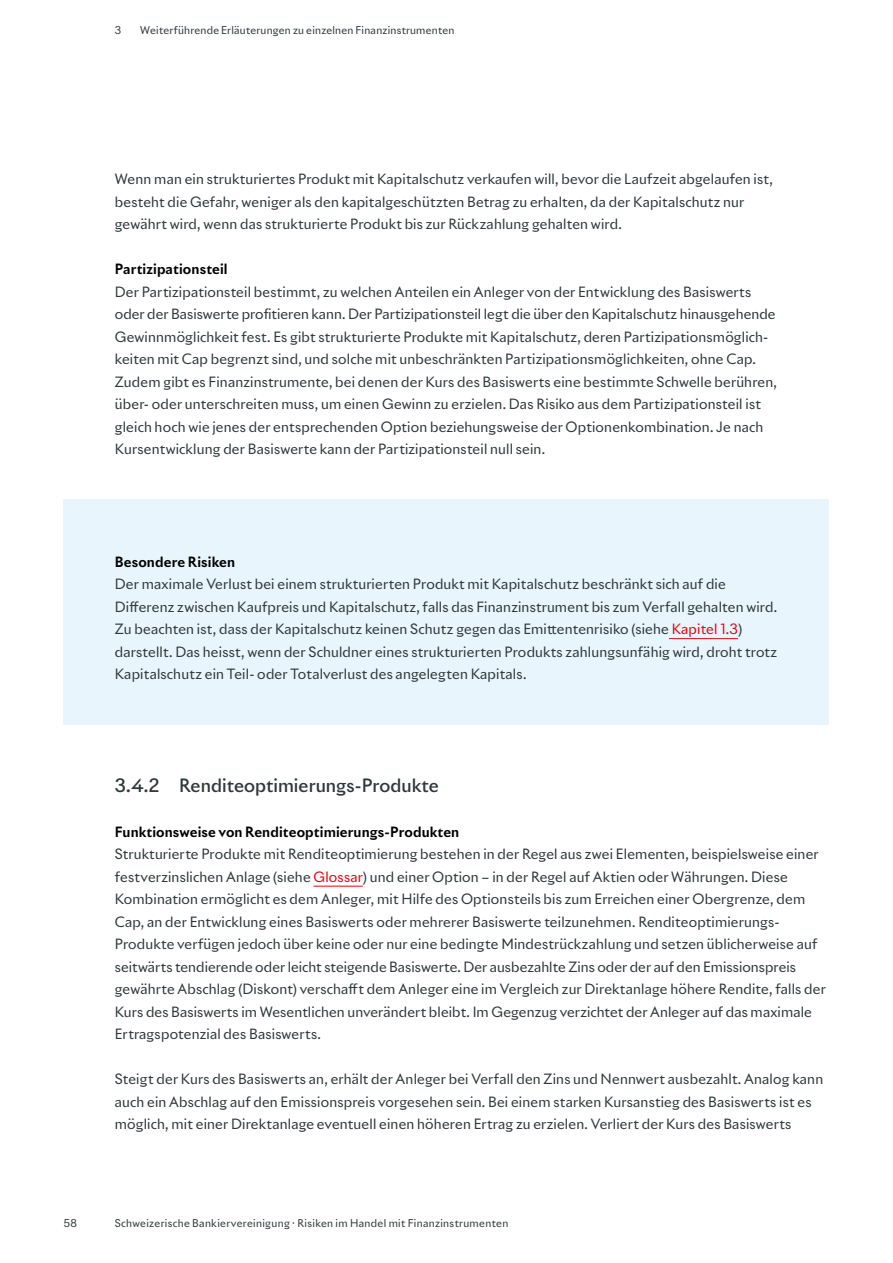
<style>
.page{position:relative;width:893px;height:1263px;background:#fff}
.page>*{position:absolute;margin:0;border:0;box-sizing:border-box;transform-origin:0 0}
.t1{font:500 18px "Riviera Nights";color:#30383b}
.t2{font:13.8px/22.5px "Riviera Nights";letter-spacing:.015em;color:#30383b}
.t3{font:700 13.8px "Riviera Nights";letter-spacing:.01em;color:#000}
.t4{font:10.5px "Riviera Nights";letter-spacing:.025em;color:#30383b}
.s1{color:#e30613}
</style>
<div class="page">
<div style="left:64px;top:499px;width:765px;height:225px;background:#e8f5fc"></div>
<hr style="left:669px;top:638px;width:69px;height:1px;background:#e30613">
<hr style="left:313px;top:886px;width:50px;height:1px;background:#e30613">
<p class="t4" style="left:115px;top:23px;width:8px">3</p>
<p class="t4" style="left:140px;top:23px;width:316px">Weiterführende Erläuterungen zu einzelnen Finanzinstrumenten</p>
<p class="t2" style="left:115px;top:167px;width:660px">Wenn man ein strukturiertes Produkt mit Kapitalschutz verkaufen will, bevor die Laufzeit abgelaufen ist, besteht die Gefahr, weniger als den kapitalgeschützten Betrag zu erhalten, da der Kapitalschutz nur gewährt wird, wenn das strukturierte Produkt bis zur Rückzahlung gehalten wird.</p>
<p class="t3" style="left:115px;top:260px;width:114px">Partizipationsteil</p>
<p class="t2" style="left:115px;top:280px;width:664px">Der Partizipationsteil bestimmt, zu welchen Anteilen ein Anleger von der Entwicklung des Basiswerts oder der Basiswerte profitieren kann. Der Partizipationsteil legt die über den Kapitalschutz hinausgehende Gewinnmöglichkeit fest. Es gibt strukturierte Produkte mit Kapitalschutz, deren Partizipationsmöglich&shy;keiten mit Cap begrenzt sind, und solche mit unbeschränkten Partizipationsmöglichkeiten, ohne Cap.<br>Zudem gibt es Finanzinstrumente, bei denen der Kurs des Basiswerts eine bestimmte Schwelle berühren, über- oder unterschreiten muss, um einen Gewinn zu erzielen. Das Risiko aus dem Partizipationsteil ist gleich hoch wie jenes der entsprechenden Option beziehungsweise der Optionenkombination. Je nach Kursentwicklung der Basiswerte kann der Partizipationsteil null sein.</p>
<p class="t3" style="left:115px;top:553px;width:122px">Besondere Risiken</p>
<p class="t2" style="left:115px;top:573px;width:664px">Der maximale Verlust bei einem strukturierten Produkt mit Kapitalschutz beschränkt sich auf die Differenz zwischen Kaufpreis und Kapitalschutz, falls das Finanzinstrument bis zum Verfall gehalten wird.<br>Zu beachten ist, dass der Kapitalschutz keinen Schutz gegen das Emittentenrisiko (siehe <span class="s1">Kapitel 1.3</span>) darstellt. Das heisst, wenn der Schuldner eines strukturierten Produkts zahlungsunfähig wird, droht trotz Kapitalschutz ein Teil- oder Totalverlust des angelegten Kapitals.</p>
<h1 class="t1" style="left:115px;top:773px;width:325px">3.4.2 Renditeoptimierungs-Produkte</h1>
<p class="t3" style="left:115px;top:823px;width:346px">Funktionsweise von Renditeoptimierungs-Produkten</p>
<p class="t2" style="left:115px;top:843px;width:713px">Strukturierte Produkte mit Renditeoptimierung bestehen in der Regel aus zwei Elementen, beispielsweise einer festverzinslichen Anlage (siehe <span class="s1">Glossar</span>) und einer Option – in der Regel auf Aktien oder Währungen. Diese Kombination ermöglicht es dem Anleger, mit Hilfe des Optionsteils bis zum Erreichen einer Obergrenze, dem Cap, an der Entwicklung eines Basiswerts oder mehrerer Basiswerte teilzunehmen. Renditeoptimierungs-Produkte verfügen jedoch über keine oder nur eine bedingte Mindestrückzahlung und setzen üblicherweise auf seitwärts tendierende oder leicht steigende Basiswerte. Der ausbezahlte Zins oder der auf den Emissionspreis gewährte Abschlag (Diskont) verschafft dem Anleger eine im Vergleich zur Direktanlage höhere Rendite, falls der Kurs des Basiswerts im Wesentlichen unverändert bleibt. Im Gegenzug verzichtet der Anleger auf das maximale Ertragspotenzial des Basiswerts.</p>
<p class="t2" style="left:115px;top:1068px;width:710px">Steigt der Kurs des Basiswerts an, erhält der Anleger bei Verfall den Zins und Nennwert ausbezahlt. Analog kann auch ein Abschlag auf den Emissionspreis vorgesehen sein. Bei einem starken Kursanstieg des Basiswerts ist es möglich, mit einer Direktanlage eventuell einen höheren Ertrag zu erzielen. Verliert der Kurs des Basiswerts</p>
<p class="t4" style="left:64px;top:1217px;width:15px">58</p>
<p class="t4" style="left:115px;top:1217px;width:395px">Schweizerische Bankiervereinigung · Risiken im Handel mit Finanzinstrumenten</p>
</div>
